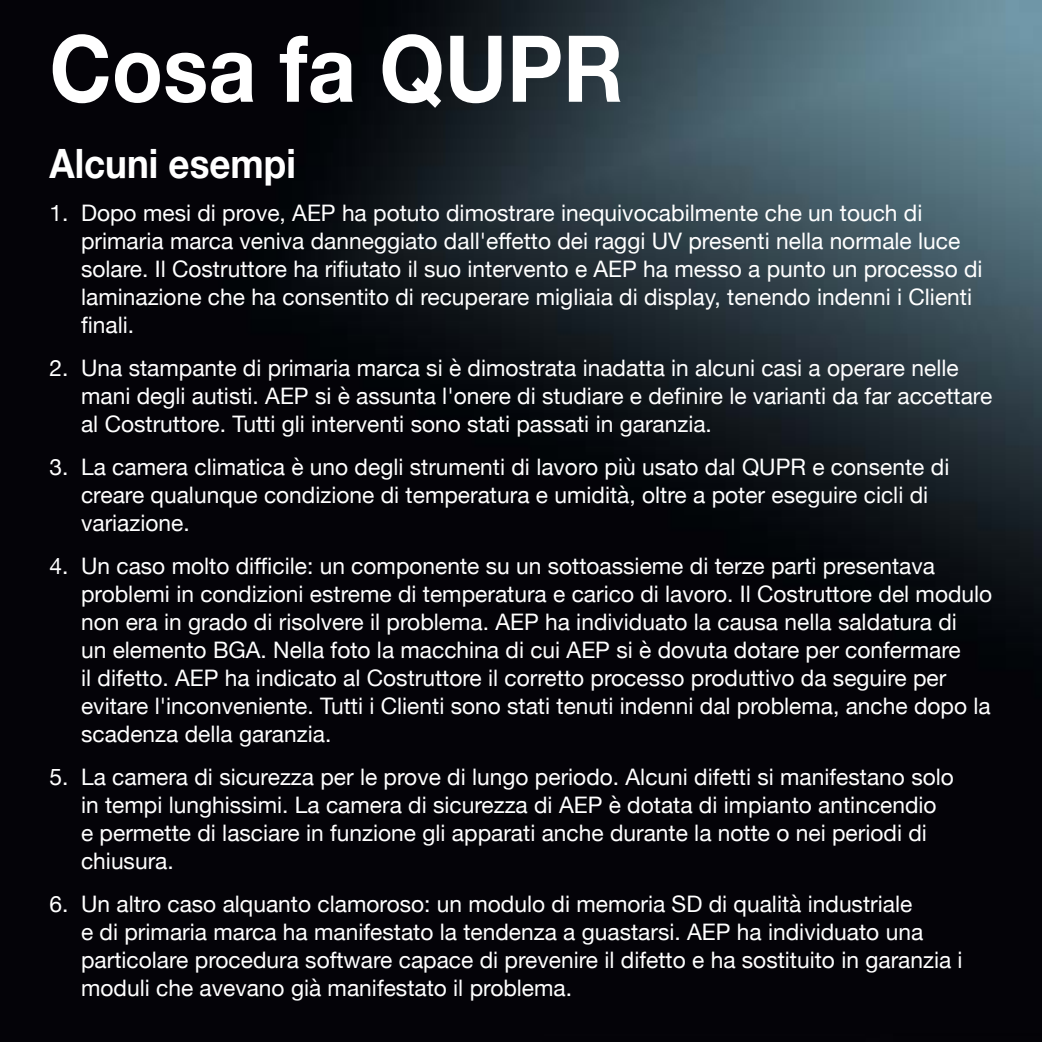
<style>
.page{position:relative;width:1042px;height:1042px;background:#fff}
.page>*{position:absolute;margin:0;border:0;box-sizing:border-box;transform-origin:0 0}
.t1{font:700 92.4px "Helvetica Neue";color:#fff;scale:.91 1}
.t2{font:700 40.43px "Helvetica Neue";color:#fff;scale:.91 1}
.t3{font:22.75px/28px "Helvetica Neue";color:#fff}
</style>
<div class="page">
<img style="left:0;top:0;width:1042px;height:1042px">
<h1 class="t1" style="left:50px;top:-4px;width:632px">Cosa fa QUPR</h1>
<h2 class="t2" style="left:50px;top:132px;width:272px">Alcuni esempi</h2>
<p class="t3" style="left:81px;top:201px;width:903px;text-indent:-32px">1. Dopo mesi di prove, AEP ha potuto dimostrare inequivocabilmente che un touch di primaria marca veniva danneggiato dall'effetto dei raggi UV presenti nella normale luce solare. Il Costruttore ha rifiutato il suo intervento e AEP ha messo a punto un processo di laminazione che ha consentito di recuperare migliaia di display, tenendo indenni i Clienti finali.</p>
<p class="t3" style="left:81px;top:355px;width:912px;text-indent:-32px">2. Una stampante di primaria marca si è dimostrata inadatta in alcuni casi a operare nelle mani degli autisti. AEP si è assunta l'onere di studiare e definire le varianti da far accettare al Costruttore. Tutti gli interventi sono stati passati in garanzia.</p>
<p class="t3" style="left:81px;top:454px;width:870px;text-indent:-32px">3. La camera climatica è uno degli strumenti di lavoro più usato dal QUPR e consente di creare qualunque condizione di temperatura e umidità, oltre a poter eseguire cicli di variazione.</p>
<p class="t3" style="left:81px;top:553px;width:913px;text-indent:-32px">4. Un caso molto difficile: un componente su un sottoassieme di terze parti presentava problemi in condizioni estreme di temperatura e carico di lavoro. Il Costruttore del modulo non era in grado di risolvere il problema. AEP ha individuato la causa nella saldatura di<br>un elemento BGA. Nella foto la macchina di cui AEP si è dovuta dotare per confermare<br>il difetto. AEP ha indicato al Costruttore il corretto processo produttivo da seguire per evitare l'inconveniente. Tutti i Clienti sono stati tenuti indenni dal problema, anche dopo la scadenza della garanzia.</p>
<p class="t3" style="left:81px;top:764px;width:874px;text-indent:-32px">5. La camera di sicurezza per le prove di lungo periodo. Alcuni difetti si manifestano solo in tempi lunghissimi. La camera di sicurezza di AEP è dotata di impianto antincendio e permette di lasciare in funzione gli apparati anche durante la notte o nei periodi di chiusura.</p>
<p class="t3" style="left:81px;top:891px;width:883px;text-indent:-32px">6. Un altro caso alquanto clamoroso: un modulo di memoria SD di qualità industriale<br>e di primaria marca ha manifestato la tendenza a guastarsi. AEP ha individuato una particolare procedura software capace di prevenire il difetto e ha sostituito in garanzia i moduli che avevano già manifestato il problema.</p>
</div>
